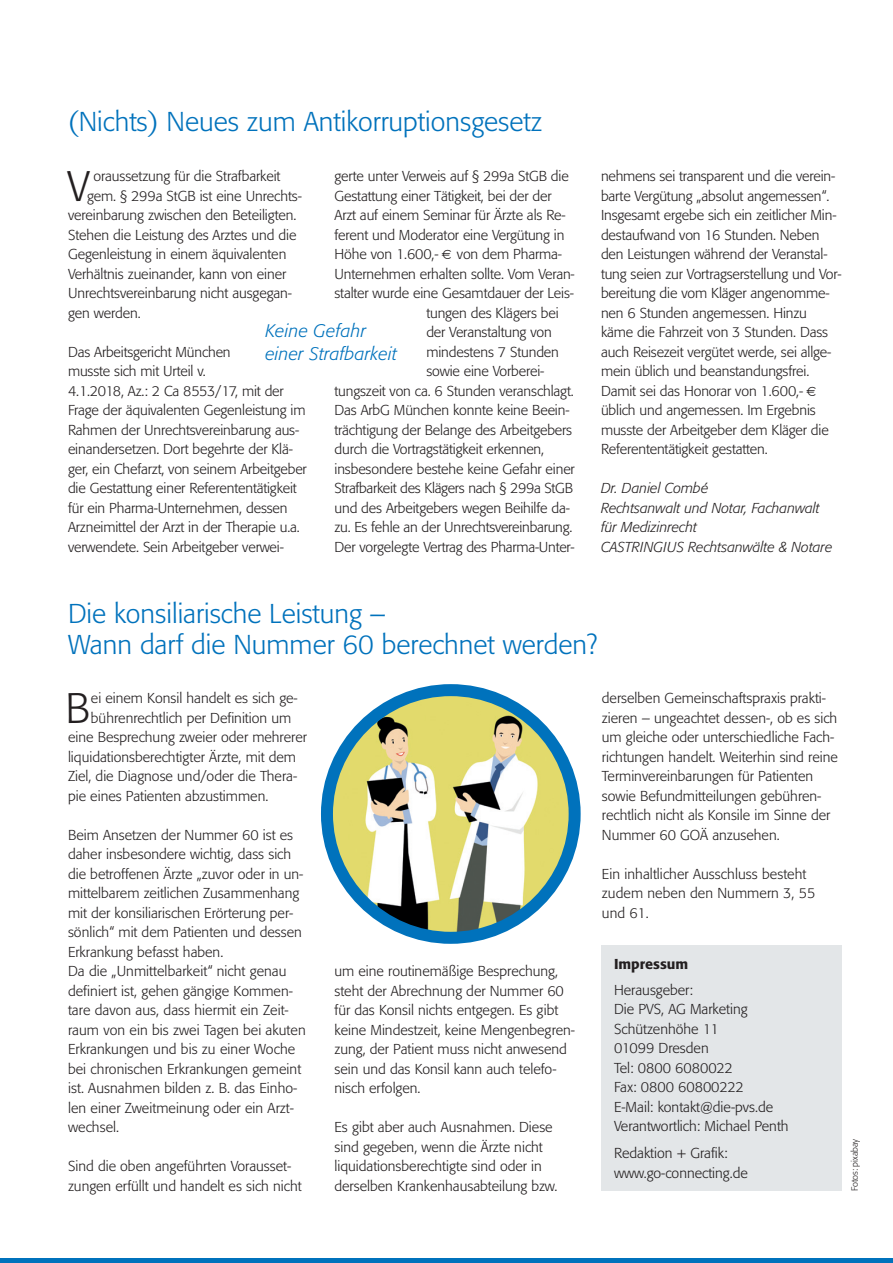
<style>
.page{position:relative;width:893px;height:1263px;background:#fff}
.page>*{position:absolute;margin:0;border:0;box-sizing:border-box;transform-origin:0 0}
.t1{font:300 42.3px "Formata";color:#231f20}
.t2{font:300 27px/31.5px "Formata";color:#0072bc}
.t3{font:italic 300 18px/22.5px "Formata";letter-spacing:.01em;color:#0072bc}
.t4{font:300 14.25px/19.5px "Formata";letter-spacing:-.005em;color:#231f20}
.t5{font:italic 300 14.25px/19.5px "Formata";color:#231f20}
.t6{font:500 14.25px "Formata BQ";color:#231f20}
.t7{font:300 9px "Formata";color:#231f20}
</style>
<div class="page">
<hr style="left:0;top:1259px;width:893px;height:4px;background:#0072bc">
<div style="left:601px;top:946px;width:241px;height:245px;background:#e3e6e8"></div>
<svg style="left:321px;top:684px;width:260px;height:260px"></svg>
<h2 class="t2" style="left:68px;top:108px;width:476px">(Nichts) Neues zum Antikorruptionsgesetz</h2>
<h1 class="t1" style="left:67px;top:167px;width:24px">V</h1>
<p class="t4" style="left:334px;top:167px;width:236px">gerte unter Verweis auf § 299a StGB die Gestattung einer Tätigkeit, bei der der Arzt auf einem Seminar für Ärzte als Re&shy;ferent und Moderator eine Vergütung in Höhe von 1.600,-</p>
<p class="t4" style="left:93px;top:167px;width:189px">oraussetzung für die Strafbarkeit</p>
<p class="t4" style="left:87px;top:187px;width:216px">gem. § 299a StGB ist eine Unrechts-</p>
<p class="t4" style="left:68px;top:206px;width:230px">vereinbarung zwischen den Beteiligten.</p>
<p class="t4" style="left:68px;top:226px;width:230px">Stehen die Leistung des Arztes und die</p>
<p class="t4" style="left:68px;top:245px;width:220px">Gegenleistung in einem äquivalenten</p>
<p class="t4" style="left:68px;top:265px;width:220px">Verhältnis zueinander, kann von einer</p>
<p class="t4" style="left:68px;top:284px;width:225px">Unrechtsvereinbarung nicht ausgegan-</p>
<p class="t4" style="left:68px;top:304px;width:74px">gen werden.</p>
<p class="t4" style="left:68px;top:343px;width:240px">Das Arbeitsgericht München<br>musste sich mit Urteil v.<br>4.1.2018, Az.: 2 Ca 8553/17, mit der Frage der äquivalenten Gegenleistung im Rahmen der Unrechtsvereinbarung aus&shy;einandersetzen. Dort begehrte der Klä&shy;ger, ein Chefarzt, von seinem Arbeitgeber die Gestattung einer Referententätigkeit für ein Pharma-Unternehmen, dessen Arzneimittel der Arzt in der Therapie u.a. verwendete. Sein Arbeitgeber verwei-</p>
<p class="t4" style="left:457px;top:245px;width:107px">von dem Pharma-</p>
<p class="t4" style="left:334px;top:265px;width:242px">Unternehmen erhalten sollte. Vom Veran-</p>
<p class="t4" style="left:334px;top:284px;width:241px">stalter wurde eine Gesamtdauer der Leis-</p>
<p class="t4" style="left:426px;top:304px;width:134px">tungen des Klägers bei</p>
<p class="t4" style="left:426px;top:323px;width:127px">der Veranstaltung von</p>
<p class="t4" style="left:426px;top:343px;width:134px">mindestens 7 Stunden</p>
<p class="t4" style="left:426px;top:362px;width:120px">sowie eine Vorberei-</p>
<p class="t4" style="left:334px;top:382px;width:241px">tungszeit von ca. 6 Stunden veranschlagt.</p>
<p class="t4" style="left:334px;top:401px;width:237px">Das ArbG München konnte keine Beein-</p>
<p class="t4" style="left:334px;top:421px;width:239px">trächtigung der Belange des Arbeitgebers</p>
<p class="t4" style="left:334px;top:440px;width:211px">durch die Vortragstätigkeit erkennen,</p>
<p class="t4" style="left:334px;top:460px;width:242px">insbesondere bestehe keine Gefahr einer</p>
<p class="t4" style="left:334px;top:479px;width:240px">Strafbarkeit des Klägers nach § 299a StGB</p>
<p class="t4" style="left:334px;top:499px;width:237px">und des Arbeitgebers we gen Beihilfe da -</p>
<p class="t4" style="left:334px;top:518px;width:239px">zu. Es fehle an der Unrechtsvereinbarung.</p>
<p class="t4" style="left:334px;top:538px;width:242px">Der vorgelegte Vertrag des Pharma-Unter-</p>
<p class="t3" style="left:265px;top:321px;width:133px">Keine Gefahr einer Strafbarkeit</p>
<p class="t4" style="left:601px;top:167px;width:242px">nehmens sei trans parent und die verein&shy;barte Vergütung „absolut angemessen“.<br>Insgesamt ergebe sich ein zeitlicher Min&shy;destaufwand von 16 Stunden. Neben den Leistungen während der Veranstal&shy;tung seien zur Vortragserstellung und Vor&shy;bereitung die vom Kläger angenomme&shy;nen 6 Stunden angemessen. Hinzu käme die Fahrzeit von 3 Stunden. Dass auch Reisezeit vergütet werde, sei allge&shy;mein üblich und beanstandungsfrei.<br>Damit sei das Honorar von 1.600,-<br>üblich und angemessen. Im Ergebnis musste der Arbeitgeber dem Kläger die Referententätigkeit gestatten.</p>
<p class="t5" style="left:601px;top:479px;width:233px">Dr. Daniel Combé<br>Rechtsanwalt und Notar, Fachanwalt für Medizinrecht<br>CASTRINGIUS Rechtsanwälte &amp; Notare</p>
<h2 class="t2" style="left:68px;top:600px;width:531px">Die konsiliarische Leistung –<br>Wann darf die Nummer 60 berechnet werden?</h2>
<p class="t4" style="left:91px;top:690px;width:208px">ei einem Konsil handelt es sich ge-</p>
<p class="t4" style="left:91px;top:709px;width:202px">bührenrechtlich per Definition um</p>
<p class="t4" style="left:68px;top:729px;width:240px">eine Besprechung zweier oder mehrerer</p>
<p class="t4" style="left:68px;top:748px;width:230px">liquidationsberechtigter Ärzte, mit dem</p>
<p class="t4" style="left:68px;top:768px;width:231px">Ziel, die Diagnose und/oder die Thera-</p>
<p class="t4" style="left:68px;top:787px;width:202px">pie eines Patienten abzustimmen.</p>
<p class="t4" style="left:68px;top:826px;width:239px">Beim Ansetzen der Nummer 60 ist es daher insbesondere wichtig, dass sich die betroffenen Ärzte „zuvor oder in un&shy;mittelbarem zeitlichen Zusammenhang mit der konsiliarischen Erörterung per&shy;sönlich“ mit dem Patienten und dessen Erkrankung befasst haben.<br>Da die „Unmittelbarkeit“ nicht genau definiert ist, gehen gängige Kommen&shy;tare davon aus, dass hiermit ein Zeit&shy;raum von ein bis zwei Tagen bei akuten Erkrankungen und bis zu einer Woche bei chronischen Erkrankungen gemeint ist. Ausnahmen bilden z. B. das Einho&shy;len einer Zweitmeinung oder ein Arzt&shy;wechsel.</p>
<p class="t4" style="left:68px;top:1158px;width:235px">Sind die oben angeführten Vorausset&shy;zungen erfüllt und handelt es sich nicht</p>
<h1 class="t1" style="left:65px;top:689px;width:26px">B</h1>
<p class="t4" style="left:334px;top:962px;width:242px">um eine routinemäßige Besprechung, steht der Abrechnung der Nummer 60 für das Konsil nichts entgegen. Es gibt keine Mindestzeit, keine Mengenbegren&shy;zung, der Patient muss nicht anwesend sein und das Konsil kann auch telefo&shy;nisch erfolgen.</p>
<p class="t4" style="left:334px;top:1118px;width:224px">Es gibt aber auch Ausnahmen. Diese sind gegeben, wenn die Ärzte nicht liquidationsberechtigte sind oder in derselben Krankenhausabteilung bzw.</p>
<p class="t4" style="left:602px;top:690px;width:237px">derselben Gemeinschaftspraxis prakti&shy;zieren – ungeachtet dessen-, ob es sich um gleiche oder unterschiedliche Fach&shy;richtungen handelt. Weiterhin sind reine Terminvereinbarungen für Patienten sowie Befundmitteilungen gebühren&shy;rechtlich nicht als Konsile im Sinne der Nummer 60 GOÄ anzusehen.</p>
<p class="t4" style="left:602px;top:865px;width:215px">Ein inhaltlicher Ausschluss besteht zu dem neben den Nummern 3, 55 und 61.</p>
<p class="t6" style="left:614px;top:958px;width:76px">Impressum</p>
<p class="t4" style="left:614px;top:981px;width:176px">Herausgeber:<br>Die PVS, AG Marketing<br>Schützenhöhe 11<br>01099 Dresden<br>Tel: 0800 6080022<br>Fax: 0800 60800222<br>E-Mail: kontakt@die-pvs.de<br>Verantwortlich: Michael Penth</p>
<p class="t4" style="left:614px;top:1144px;width:135px">Redaktion + Grafik: www.go-connecting.de</p>
<p class="t7" style="left:851px;top:1191px;width:54px;rotate:-90deg">Fotos: pixabay</p>
</div>
